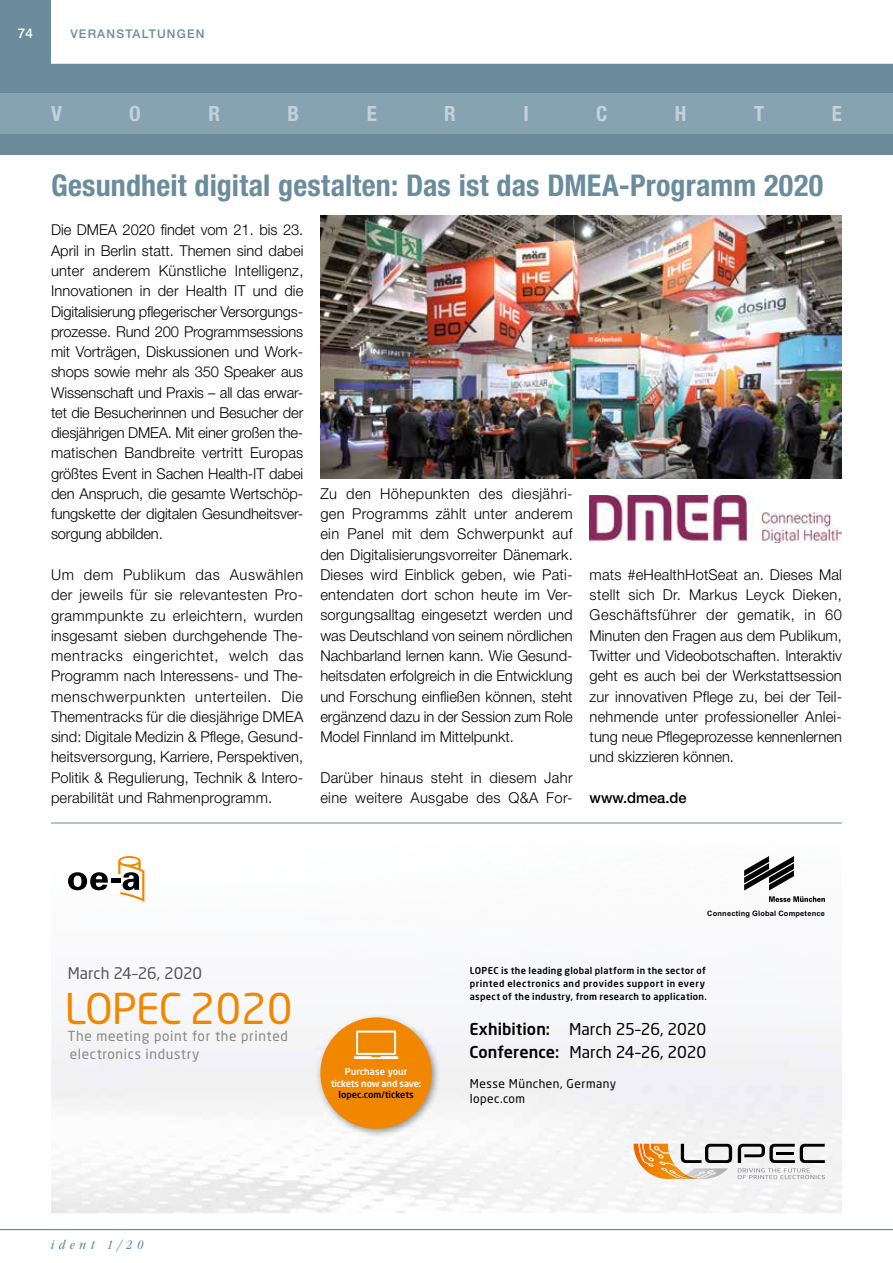
<style>
.page{position:relative;width:893px;height:1263px;background:#fff}
.page>*{position:absolute;margin:0;border:0;box-sizing:border-box;transform-origin:0 0}
.t1{font:41.85px "Neo Sans Pro";letter-spacing:-.015em;color:#f18700}
.t2{font:700 condensed 30px "Helvetica Neue LT Std";letter-spacing:.005em;color:#6a8c9c}
.t3{font:700 condensed 21px "Helvetica Neue LT Std";color:#c2d2db}
.t4{font:16.2px/23.9px "Neo Sans Pro";letter-spacing:-.005em;color:#000}
.t5{font:15.9px "Neo Sans Pro";letter-spacing:-.005em;color:#565656}
.t6{font:300 15px/20.2px "Helvetica Neue LT Std";color:#000;text-align:justify}
.t7{font:300 15px/20.2px "Helvetica Neue LT Std";letter-spacing:.02em;color:#000}
.t8{font:500 15px "Helvetica Neue LT Std";color:#000}
.t9{font:13.65px/17.2px "Neo Sans Pro";letter-spacing:.045em;color:#878786}
.t10{font:italic condensed 13.5px "ITC Garamond Std";letter-spacing:.35em;color:#6a8c9c}
.t11{font:500 13.5px "Helvetica Neue LT Std";color:#fff}
.t12{font:12px/15px "Neo Sans Pro";letter-spacing:.04em;color:#000}
.t13{font:500 12px "Helvetica Neue LT Std";letter-spacing:.1em;color:#6a8c9c}
.t14{font:500 9.3px/12.8px "Neo Sans Pro";letter-spacing:.035em;color:#000}
.t15{font:500 9.3px/11.9px "Neo Sans Pro";letter-spacing:-.01em;color:#fff;text-align:center}
.t16{font:500 9.3px "Neo Sans Pro";color:#000}
.t17{font:700 7.5px "Arial";letter-spacing:.025em;color:#000}
.s1{font-weight:500}
</style>
<div class="page">
<div style="left:0;top:64px;width:893px;height:90px;background:#6a8c9c"></div>
<div style="left:0;top:93px;width:893px;height:41px;background:#87a3b1"></div>
<img style="left:51px;top:870px;width:791px;height:343px">
<svg style="left:634px;top:1144px;width:98px;height:35px"></svg>
<svg style="left:738px;top:1144px;width:87px;height:35px"></svg>
<svg style="left:769px;top:896px;width:56px;height:6px"></svg>
<svg style="left:744px;top:856px;width:50px;height:34px"></svg>
<img style="left:68px;top:872px;width:19px;height:18px">
<img style="left:90px;top:872px;width:18px;height:18px">
<svg style="left:111px;top:879px;width:7px;height:4px"></svg>
<img style="left:118px;top:856px;width:26px;height:46px">
<img style="left:316px;top:1013px;width:124px;height:125px">
<div style="left:320px;top:1017px;width:112px;height:112px;background:#f18700;border-radius:50%"></div>
<svg style="left:354px;top:1030px;width:44px;height:29px"></svg>
<hr style="left:51px;top:823px;width:791px;height:1px;background:#6a8c9c">
<img style="left:320px;top:215px;width:522px;height:264px">
<img style="left:590px;top:496px;width:252px;height:47px">
<div style="left:0;top:0;width:51px;height:64px;background:#6a8c9c"></div>
<hr style="left:0;top:1229px;width:893px;height:1px;background:#6a8c9c">
<p class="t11" style="left:18px;top:25px;width:17px">74</p>
<p class="t13" style="left:70px;top:27px;width:55px">VERANSTALT</p>
<p class="t13" style="left:157px;top:27px;width:49px">UNGEN</p>
<h3 class="t3" style="left:51px;top:101px;width:12px">V</h3>
<h3 class="t3" style="left:129px;top:101px;width:13px">O</h3>
<h3 class="t3" style="left:208px;top:101px;width:13px">R</h3>
<h3 class="t3" style="left:288px;top:101px;width:13px">B</h3>
<h3 class="t3" style="left:367px;top:101px;width:12px">E</h3>
<h3 class="t3" style="left:444px;top:101px;width:13px">R</h3>
<h3 class="t3" style="left:523px;top:101px;width:7px">I</h3>
<h3 class="t3" style="left:596px;top:101px;width:13px">C</h3>
<h3 class="t3" style="left:675px;top:101px;width:13px">H</h3>
<h3 class="t3" style="left:754px;top:101px;width:12px">T</h3>
<h3 class="t3" style="left:832px;top:101px;width:12px">E</h3>
<h2 class="t2" style="left:51px;top:167px;width:774px">Gesundheit digital gestalten: Das ist das DMEA-Programm 2020</h2>
<p class="t6" style="left:51px;top:220px;width:254px">Die DMEA 2020 findet vom 21. bis 23.<br>April in Berlin statt. Themen sind dabei unter anderem Künstliche Intelligenz, Innovationen in der Health IT und die Digitalisierung pflegerischer Versorgungs&shy;prozesse. Rund 200 Programmsessions mit Vorträgen, Diskussionen und Work&shy;shops sowie mehr als 350 Speaker aus Wissenschaft und Praxis – all das erwar&shy;tet die Besucherinnen und Besucher der diesjährigen DMEA. Mit einer großen the&shy;matischen Bandbreite vertritt Europas größtes Event in Sachen Health-IT dabei den Anspruch, die gesamte Wertschöp&shy;fungskette der digitalen Gesundheitsver&shy;sorgung abbilden.</p>
<p class="t6" style="left:51px;top:564px;width:254px">Um dem Publikum das Auswählen der jeweils für sie relevantesten Pro&shy;grammpunkte zu erleichtern, wurden insgesamt sieben durchgehende The&shy;mentracks eingerichtet, welch das Programm nach Interessens- und The&shy;menschwerpunkten unterteilen. Die Thementracks für die diesjährige DMEA sind: Digitale Medizin &amp; Pflege, Gesund&shy;heitsversorgung, Karriere, Perspektiven, Politik &amp; Regulierung, Technik &amp; Intero&shy;perabilität und Rahmenprogramm.</p>
<p class="t6" style="left:320px;top:483px;width:254px">Zu den Höhepunkten des diesjähri&shy;gen Programms zählt unter anderem ein Panel mit dem Schwerpunkt auf den Digitalisierungsvorreiter Dänemark.<br>Dieses wird Einblick geben, wie Pati&shy;entendaten dort schon heute im Ver&shy;sorgungsalltag eingesetzt werden und was Deutschland von seinem nördlichen Nachbarland lernen kann. Wie Gesund&shy;heitsdaten erfolgreich in die Entwicklung und Forschung einfließen können, steht ergänzend dazu in der Session zum Role Model Finnland im Mittelpunkt.</p>
<p class="t7" style="left:320px;top:767px;width:254px">Darüber hinaus steht in diesem Jahr eine weitere Ausgabe des Q&amp;A For-</p>
<p class="t6" style="left:590px;top:564px;width:254px">mats #eHealthHotSeat an. Dieses Mal stellt sich Dr. Markus Leyck Dieken, Geschäftsführer der gematik, in 60<br>Minuten den Fragen aus dem Publikum, Twitter und Videobotschaften. Interaktiv geht es auch bei der Werkstattsession zur innovativen Pflege zu, bei der Teil&shy;nehmende unter professioneller Anlei&shy;tung neue Pflegeprozesse kennenlernen und skizzieren können.</p>
<p class="t8" style="left:590px;top:788px;width:98px">WWW.DMEA.DE</p>
<p class="t17" style="left:707px;top:908px;width:119px">Connecting Global Competence</p>
<p class="t5" style="left:68px;top:963px;width:136px">March 24–26, 2020</p>
<p class="t14" style="left:470px;top:964px;width:239px">LOPEC is the leading global platform in the sector of printed electronics and provides support in every aspect of the industry, from research to application.</p>
<p class="t4" style="left:469px;top:1016px;width:239px"><span class="s1">Exhibition:</span> March 25–26, 2020<br><span class="s1">Conference:</span> March 24–26, 2020</p>
<p class="t12" style="left:470px;top:1076px;width:148px">Messe München, Germany lopec.com</p>
<h1 class="t1" style="left:65px;top:983px;width:229px">LOPEC 2020</h1>
<p class="t9" style="left:68px;top:1027px;width:222px">The meeting point for the printed electronics industry</p>
<p class="t15" style="left:331px;top:1065px;width:92px">Purchase your tickets now and save:</p>
<p class="t16" style="left:338px;top:1089px;width:77px">lopec.com/tickets</p>
<p class="t10" style="left:51px;top:1237px;width:94px">ident 1/20</p>
</div>
